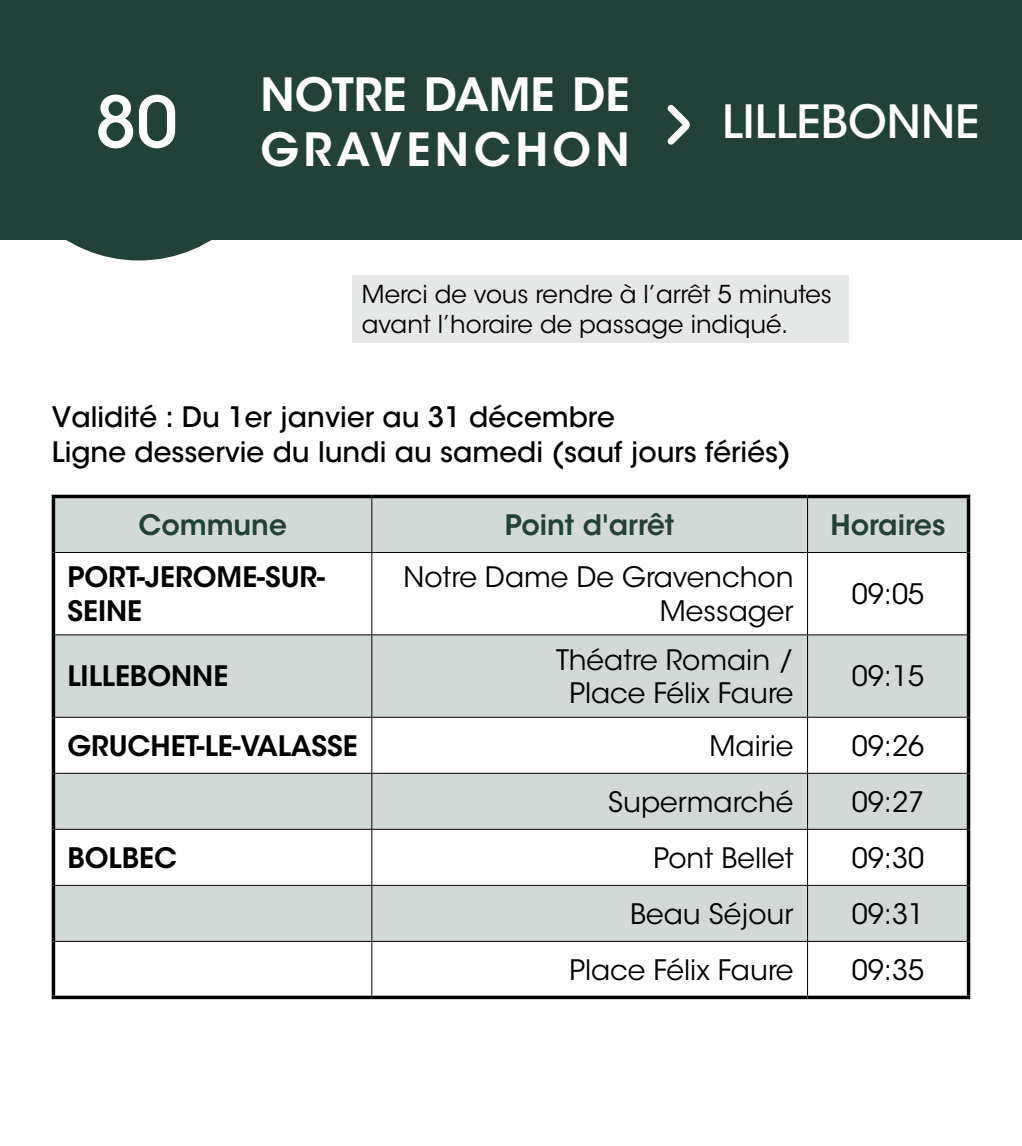
<style>
.page{position:relative;width:1022px;height:1146px;background:#fff}
.page>*{position:absolute;margin:0;border:0;box-sizing:border-box;transform-origin:0 0}
.t1{font:500 70px "ITC Avant Garde Std";color:#fff}
.t2{font:600 45.5px/54.6px "ITC Avant Garde Std";color:#fff}
.t3{font:500 45.5px "ITC Avant Garde Std";color:#fff}
.t4{font:28px/33.6px "ITC Avant Garde Std";color:#000;text-align:right}
.t5{font:500 28px/35px "ITC Avant Garde Std";color:#000}
.t6{font:600 28px/33.6px "ITC Avant Garde Std";color:#000}
.t7{font:600 28px "ITC Avant Garde Std";color:#224139}
.t8{font:24.5px/29.4px "ITC Avant Garde Std";color:#000}
</style>
<div class="page">
<div style="left:0;top:0;width:1022px;height:240px;background:#224139"></div>
<svg style="left:66px;top:240px;width:146px;height:20px;fill:#224139"></svg>
<svg style="left:667px;top:105px;width:23px;height:40px"></svg>
<div style="left:352px;top:275px;width:496px;height:68px;background:#e6e8e8"></div>
<svg style="left:55px;top:498px;width:912px;height:442px;fill:#d3d9d7"></svg>
<svg style="left:52px;top:494px;width:320px;height:4px"></svg>
<hr style="left:52px;top:498px;width:3px;height:54px;background:#000">
<svg style="left:372px;top:494px;width:436px;height:4px;background:#2e2e2e"></svg>
<svg style="left:808px;top:494px;width:162px;height:4px"></svg>
<hr style="left:967px;top:498px;width:3px;height:54px;background:#000">
<hr style="left:52px;top:552px;width:3px;height:82px;background:#000">
<hr style="left:967px;top:552px;width:3px;height:82px;background:#000">
<hr style="left:52px;top:634px;width:3px;height:83px;background:#000">
<hr style="left:967px;top:634px;width:3px;height:83px;background:#000">
<hr style="left:52px;top:717px;width:3px;height:56px;background:#000">
<hr style="left:967px;top:717px;width:3px;height:56px;background:#000">
<hr style="left:52px;top:773px;width:3px;height:56px;background:#000">
<hr style="left:967px;top:773px;width:3px;height:56px;background:#000">
<hr style="left:52px;top:829px;width:3px;height:56px;background:#000">
<hr style="left:967px;top:829px;width:3px;height:56px;background:#000">
<hr style="left:52px;top:885px;width:3px;height:56px;background:#000">
<hr style="left:967px;top:885px;width:3px;height:56px;background:#000">
<hr style="left:52px;top:941px;width:3px;height:54px;background:#000">
<hr style="left:967px;top:941px;width:3px;height:54px;background:#000">
<svg style="left:52px;top:995px;width:320px;height:4px"></svg>
<svg style="left:372px;top:995px;width:436px;height:4px;background:#2b2b2b"></svg>
<svg style="left:808px;top:995px;width:162px;height:4px"></svg>
<hr style="left:371px;top:498px;width:1px;height:54px;background:#000">
<hr style="left:807px;top:498px;width:1px;height:54px;background:#000">
<hr style="left:55px;top:552px;width:317px;height:1px;background:#000">
<hr style="left:372px;top:552px;width:436px;height:1px;background:#000">
<hr style="left:371px;top:553px;width:1px;height:81px;background:#000">
<hr style="left:808px;top:552px;width:159px;height:1px;background:#000">
<hr style="left:807px;top:553px;width:1px;height:81px;background:#000">
<hr style="left:55px;top:634px;width:317px;height:1px;background:#000">
<hr style="left:372px;top:634px;width:436px;height:1px;background:#000">
<hr style="left:371px;top:635px;width:1px;height:81px;background:#000">
<hr style="left:808px;top:634px;width:159px;height:1px;background:#000">
<hr style="left:807px;top:635px;width:1px;height:81px;background:#000">
<hr style="left:55px;top:716px;width:317px;height:1px;background:#000">
<hr style="left:372px;top:716px;width:436px;height:1px;background:#000">
<hr style="left:371px;top:717px;width:1px;height:55px;background:#000">
<hr style="left:808px;top:716px;width:159px;height:1px;background:#000">
<hr style="left:807px;top:717px;width:1px;height:55px;background:#000">
<hr style="left:55px;top:772px;width:317px;height:1px;background:#000">
<hr style="left:372px;top:772px;width:436px;height:1px;background:#000">
<hr style="left:371px;top:773px;width:1px;height:55px;background:#000">
<hr style="left:808px;top:772px;width:159px;height:1px;background:#000">
<hr style="left:807px;top:773px;width:1px;height:55px;background:#000">
<hr style="left:55px;top:828px;width:317px;height:1px;background:#000">
<hr style="left:372px;top:828px;width:436px;height:1px;background:#000">
<hr style="left:371px;top:829px;width:1px;height:55px;background:#000">
<hr style="left:808px;top:828px;width:159px;height:1px;background:#000">
<hr style="left:807px;top:829px;width:1px;height:55px;background:#000">
<hr style="left:55px;top:884px;width:317px;height:1px;background:#000">
<hr style="left:372px;top:884px;width:436px;height:1px;background:#000">
<hr style="left:371px;top:885px;width:1px;height:55px;background:#000">
<hr style="left:808px;top:884px;width:159px;height:1px;background:#000">
<hr style="left:807px;top:885px;width:1px;height:55px;background:#000">
<hr style="left:55px;top:940px;width:317px;height:1px;background:#000">
<hr style="left:372px;top:940px;width:436px;height:1px;background:#000">
<hr style="left:371px;top:941px;width:1px;height:54px;background:#000">
<hr style="left:808px;top:940px;width:159px;height:1px;background:#000">
<hr style="left:807px;top:941px;width:1px;height:54px;background:#000">
<h2 class="t2" style="left:260px;top:67px;width:371px">NOTRE DAME DE<br>GRAVENCHON</h2>
<h1 class="t1" style="left:95px;top:79px;width:84px">80</h1>
<h2 class="t3" style="left:722px;top:93px;width:259px">LILLEBONNE</h2>
<p class="t8" style="left:362px;top:280px;width:471px">Merci de vous rendre à l’arrêt 5 minutes avant l’horaire de passage indiqué.</p>
<p class="t5" style="left:52px;top:399px;width:740px">Validité : Du 1er janvier au 31 décembre<br>Ligne desservie du lundi au samedi (sauf jours fériés)</p>
<p class="t7" style="left:138px;top:507px;width:150px">Commune</p>
<p class="t7" style="left:505px;top:507px;width:171px">Point d'arrêt</p>
<p class="t7" style="left:831px;top:507px;width:116px">Horaires</p>
<p class="t6" style="left:67px;top:560px;width:259px">PORT-JEROME-SUR-<br>SEINE</p>
<p class="t4" style="left:404px;top:560px;width:391px">Notre Dame De Gravenchon<br>Messager</p>
<p class="t4" style="left:852px;top:577px;width:74px">09:05</p>
<p class="t6" style="left:67px;top:659px;width:162px">LILLEBONNE</p>
<p class="t4" style="left:556px;top:643px;width:239px;text-align:center">Théatre Romain /<br>Place Félix Faure</p>
<p class="t4" style="left:852px;top:659px;width:74px">09:15</p>
<p class="t6" style="left:67px;top:728px;width:292px">GRUCHET-LE-VALASSE</p>
<p class="t4" style="left:710px;top:729px;width:85px">Mairie</p>
<p class="t4" style="left:852px;top:729px;width:74px">09:26</p>
<p class="t4" style="left:608px;top:785px;width:187px">Supermarché</p>
<p class="t4" style="left:852px;top:785px;width:74px">09:27</p>
<p class="t6" style="left:67px;top:840px;width:111px">BOLBEC</p>
<p class="t4" style="left:653px;top:841px;width:142px">Pont Bellet</p>
<p class="t4" style="left:852px;top:841px;width:74px">09:30</p>
<p class="t4" style="left:630px;top:897px;width:165px">Beau Séjour</p>
<p class="t4" style="left:852px;top:897px;width:74px">09:31</p>
<p class="t4" style="left:570px;top:953px;width:225px">Place Félix Faure</p>
<p class="t4" style="left:852px;top:953px;width:74px">09:35</p>
</div>
